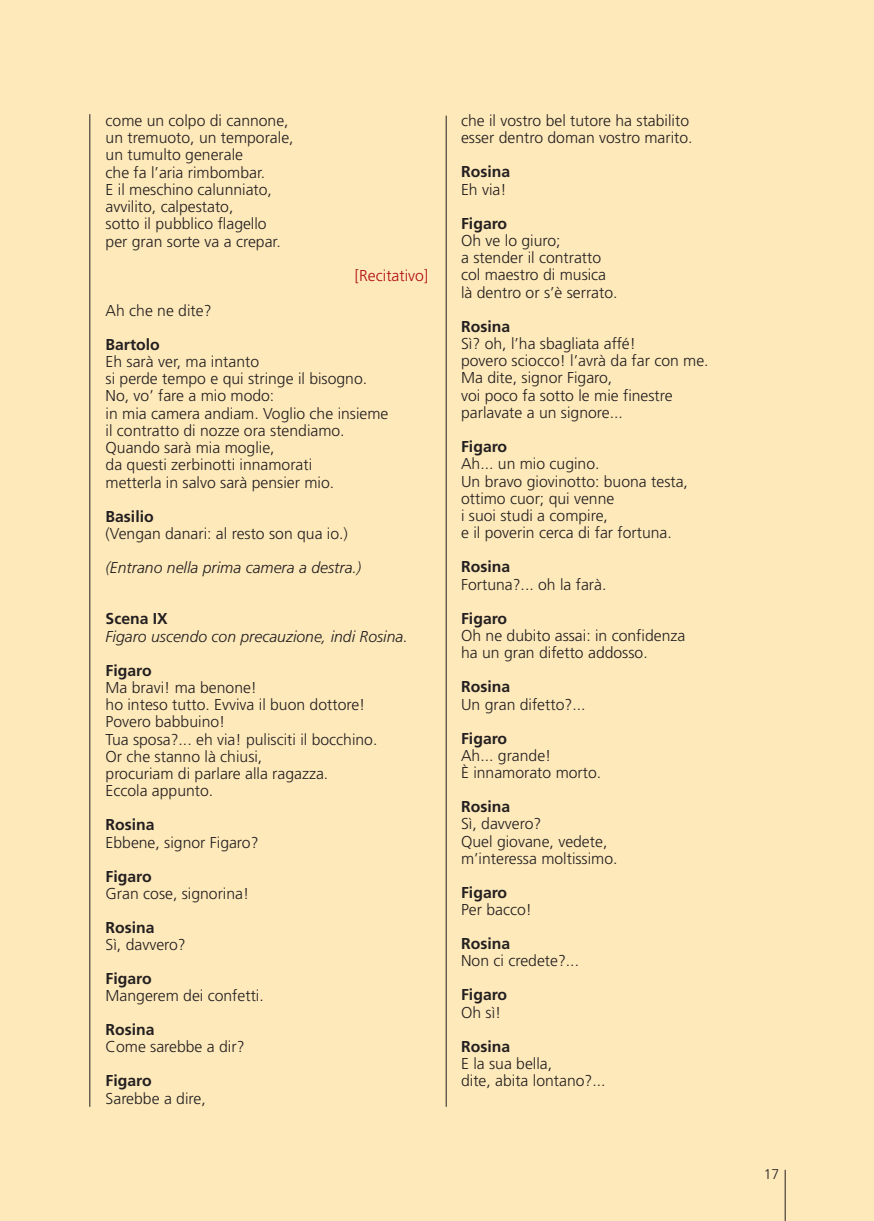
<style>
.page{position:relative;width:874px;height:1221px;background:#fff}
.page>*{position:absolute;margin:0;border:0;box-sizing:border-box;transform-origin:0 0}
.t1{font:300 15.75px/17.2px "Frutiger";color:#231f20}
.t2{font:700 15.75px "Frutiger";color:#231f20}
.t3{font:italic 300 15.75px "Frutiger";color:#231f20}
.t4{font:300 15.75px "Frutiger";color:#b00d15}
.t5{font:300 14px "Frutiger";color:#231f20}
</style>
<div class="page">
<div style="left:15px;top:0;width:858px;height:1220px;background:#fee9ba"></div>
<hr style="left:784px;top:1169px;width:1px;height:51px;background:#231f20">
<hr style="left:445px;top:116px;width:1px;height:990px;background:#231f20">
<hr style="left:89px;top:114px;width:1px;height:992px;background:#231f20">
<div style="left:0;top:0;width:14px;height:1220px;background:#fee9ba"></div>
<p class="t1" style="left:105px;top:113px;width:189px">come un colpo di cannone, un tremuoto, un temporale, un tumulto generale<br>che fa l’aria rimbombar.<br>E il meschino calunniato, avvilito, calpestato,<br>sotto il pubblico flagello<br>per gran sorte va a crepar.</p>
<p class="t4" style="left:354px;top:269px;width:75px">[Recitativo]</p>
<p class="t1" style="left:105px;top:303px;width:107px">Ah che ne dite?</p>
<p class="t2" style="left:105px;top:338px;width:56px">Bartolo</p>
<p class="t1" style="left:105px;top:354px;width:284px">Eh sarà ver, ma intanto<br>si perde tempo e qui stringe il bisogno.<br>No, vo’ fare a mio modo:<br>in mia camera andiam. Voglio che insieme il contratto di nozze ora stendiamo.<br>Quando sarà mia moglie,<br>da questi zerbinotti innamorati<br>metterla in salvo sarà pensier mio.</p>
<p class="t2" style="left:105px;top:509px;width:50px">Basilio</p>
<p class="t1" style="left:105px;top:526px;width:244px">(Vengan danari: al resto son qua io.)</p>
<p class="t3" style="left:105px;top:561px;width:257px">(Entrano nella prima camera a destra.)</p>
<p class="t2" style="left:105px;top:612px;width:64px">Scena IX</p>
<p class="t3" style="left:105px;top:630px;width:303px">Figaro uscendo con precauzione, indi Rosina.</p>
<p class="t2" style="left:105px;top:663px;width:48px">Figaro</p>
<p class="t1" style="left:105px;top:680px;width:273px">Ma bravi! ma benone!<br>ho inteso tutto. Evviva il buon dottore!<br>Povero babbuino!<br>Tua sposa?... eh via! pulisciti il bocchino.<br>Or che stanno là chiusi,<br>procuriam di parlare alla ragazza.<br>Eccola appunto.</p>
<p class="t2" style="left:105px;top:818px;width:50px">Rosina</p>
<p class="t1" style="left:105px;top:834px;width:154px">Ebbene, signor Figaro?</p>
<p class="t2" style="left:105px;top:869px;width:48px">Figaro</p>
<p class="t1" style="left:105px;top:885px;width:145px">Gran cose, signorina!</p>
<p class="t2" style="left:105px;top:920px;width:50px">Rosina</p>
<p class="t1" style="left:105px;top:937px;width:82px">Sì, davvero?</p>
<p class="t2" style="left:105px;top:972px;width:48px">Figaro</p>
<p class="t1" style="left:105px;top:988px;width:160px">Mangerem dei confetti.</p>
<p class="t2" style="left:105px;top:1023px;width:50px">Rosina</p>
<p class="t1" style="left:105px;top:1039px;width:140px">Come sarebbe a dir?</p>
<p class="t2" style="left:105px;top:1074px;width:48px">Figaro</p>
<p class="t1" style="left:105px;top:1090px;width:102px">Sarebbe a dire,</p>
<p class="t1" style="left:461px;top:113px;width:233px">che il vostro bel tutore ha stabilito esser dentro doman vostro marito.</p>
<p class="t2" style="left:461px;top:165px;width:50px">Rosina</p>
<p class="t1" style="left:461px;top:182px;width:47px">Eh via!</p>
<p class="t2" style="left:461px;top:217px;width:48px">Figaro</p>
<p class="t1" style="left:461px;top:233px;width:158px">Oh ve lo giuro;<br>a stender il contratto col maestro di musica là dentro or s’è serrato.</p>
<p class="t2" style="left:461px;top:320px;width:50px">Rosina</p>
<p class="t1" style="left:461px;top:336px;width:249px">Sì? oh, l’ha sbagliata affé!<br>povero sciocco! l’avrà da far con me.<br>Ma dite, signor Figaro,<br>voi poco fa sotto le mie finestre parlavate a un signore...</p>
<p class="t2" style="left:461px;top:440px;width:48px">Figaro</p>
<p class="t1" style="left:461px;top:456px;width:228px">Ah... un mio cugino.<br>Un bravo giovinotto: buona testa, ottimo cuor; qui venne<br>i suoi studi a compire,<br>e il poverin cerca di far fortuna.</p>
<p class="t2" style="left:461px;top:560px;width:50px">Rosina</p>
<p class="t1" style="left:461px;top:577px;width:147px">Fortuna?... oh la farà.</p>
<p class="t2" style="left:461px;top:612px;width:48px">Figaro</p>
<p class="t1" style="left:461px;top:628px;width:226px">Oh ne dubito assai: in confidenza ha un gran difetto addosso.</p>
<p class="t2" style="left:461px;top:680px;width:50px">Rosina</p>
<p class="t1" style="left:461px;top:696px;width:126px">Un gran difetto?...</p>
<p class="t2" style="left:461px;top:731px;width:48px">Figaro</p>
<p class="t1" style="left:461px;top:747px;width:141px">Ah... grande!<br>È innamorato morto.</p>
<p class="t2" style="left:461px;top:800px;width:50px">Rosina</p>
<p class="t1" style="left:461px;top:816px;width:158px">Sì, davvero?<br>Quel giovane, vedete, m’interessa moltissimo.</p>
<p class="t2" style="left:461px;top:886px;width:48px">Figaro</p>
<p class="t1" style="left:461px;top:902px;width:72px">Per bacco!</p>
<p class="t2" style="left:461px;top:937px;width:50px">Rosina</p>
<p class="t1" style="left:461px;top:953px;width:119px">Non ci credete?...</p>
<p class="t2" style="left:461px;top:988px;width:48px">Figaro</p>
<p class="t1" style="left:461px;top:1004px;width:42px">Oh sì!</p>
<p class="t2" style="left:461px;top:1039px;width:50px">Rosina</p>
<p class="t1" style="left:461px;top:1055px;width:146px">E la sua bella,<br>dite, abita lontano?...</p>
<p class="t5" style="left:763px;top:1168px;width:17px">17</p>
</div>
